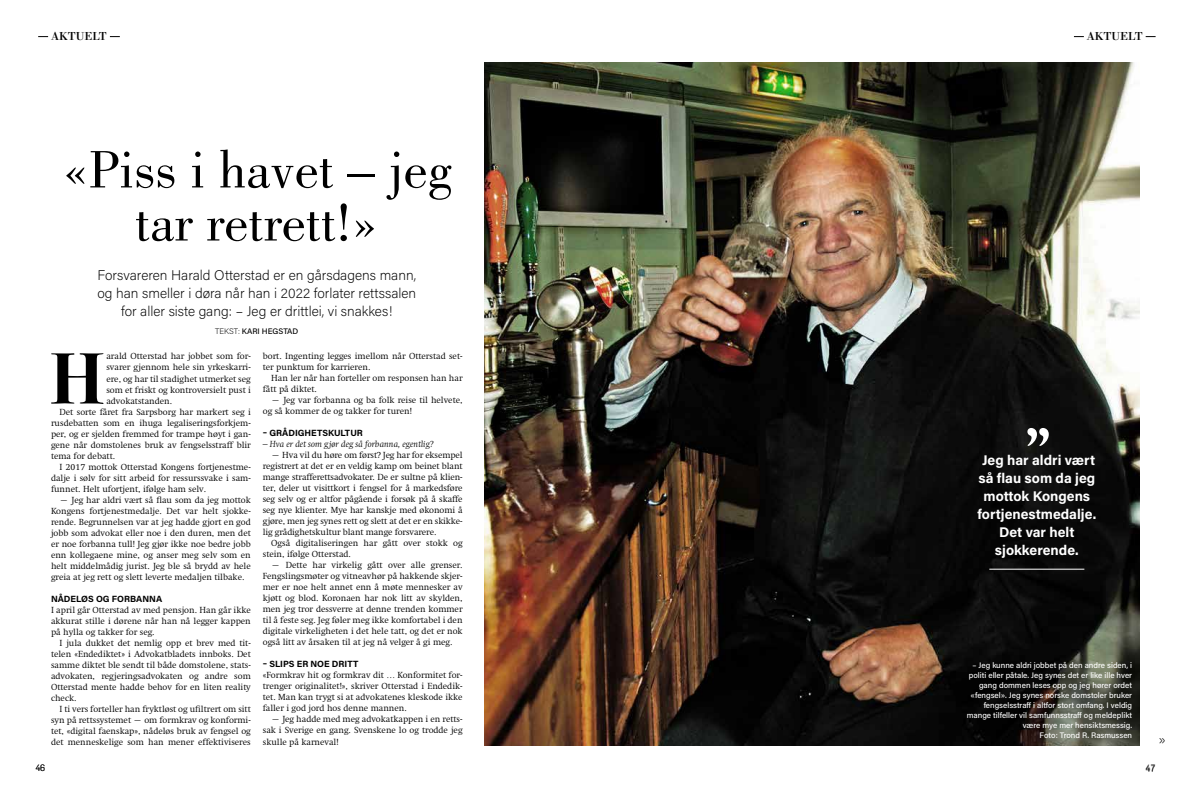
<style>
.page{position:relative;width:1191px;height:794px;background:#fff}
.page>*{position:absolute;margin:0;border:0;box-sizing:border-box;transform-origin:0 0}
.t1{font:700 72.6px "Bodoni Svty Two ITCTT";color:#000}
.t2{font:700 62.4px "Adobe Caslon Pro";color:#fff}
.t3{font:54.4px/53.1px "Bodoni Std";color:#000;text-align:center}
.t4{font:200 14px/18px "Acumin Pro";color:#000;text-align:center}
.t5{font:700 14px/18px "Acumin Pro";color:#fff;text-align:center}
.t6{font:300 13.5px "Sentico Sans DT";color:#000}
.t7{font:12px "Bodoni Std";color:#000}
.t8{font:300 9px/11px "Swift LT Std";color:#000;text-align:justify}
.t9{font:700 9px "Acumin Pro";color:#000}
.t10{font:italic 300 9px "Swift LT Std";color:#000}
.t11{font:300 9px "Flama";color:#000}
.t12{font:500 8px/10px "Acumin Pro";color:#fff;text-align:right}
.t13{font:500 8px "Acumin Pro";letter-spacing:-.005em;color:#000}
.s1{font-weight:200}
</style>
<div class="page">
<img style="left:484px;top:62px;width:656px;height:684px">
<hr style="left:989px;top:569px;width:95px;height:1px;background:#fff">
<h3 class="t7" style="left:51px;top:29px;width:57px">AKTUELT</h3>
<h3 class="t7" style="left:1086px;top:29px;width:57px">AKTUELT</h3>
<h3 class="t3" style="left:62px;top:144px;width:391px">«Piss i havet – jeg tar retrett!»</h3>
<h3 class="t4" style="left:97px;top:266px;width:320px">Forsvareren Harald Otterstad er en gårsdagens mann, og han smeller i døra når han i 2022 forlater rettssalen for aller siste gang: – Jeg er drittlei, vi snakkes!</h3>
<p class="t13" style="left:215px;top:326px;width:85px"><span class="s1">TEKST:</span> KARI HEGSTAD</p>
<h1 class="t1" style="left:51px;top:319px;width:54px">H</h1>
<p class="t8" style="left:106px;top:351px;width:146px">arald Otterstad har jobbet som for-</p>
<p class="t8" style="left:106px;top:362px;width:146px">svarer gjennom hele sin yrkeskarri-</p>
<p class="t8" style="left:106px;top:373px;width:146px">ere, og har til stadighet utmerket seg</p>
<p class="t8" style="left:106px;top:384px;width:146px">som et friskt og kontroversielt pust i</p>
<p class="t8" style="left:106px;top:395px;width:67px">advokatstanden.</p>
<p class="t8" style="left:60px;top:406px;width:193px">Det sorte fåret fra Sarpsborg har markert seg i</p>
<p class="t8" style="left:51px;top:417px;width:201px">rusdebatten som en ihuga legaliseringsforkjem-</p>
<p class="t8" style="left:51px;top:428px;width:201px">per, og er sjelden fremmed for trampe høyt i gan-</p>
<p class="t8" style="left:51px;top:439px;width:201px">gene når domstolenes bruk av fengselsstraff blir</p>
<p class="t8" style="left:51px;top:450px;width:66px">tema for debatt.</p>
<p class="t8" style="left:60px;top:461px;width:193px">I 2017 mottok Otterstad Kongens fortjenestme-</p>
<p class="t8" style="left:51px;top:472px;width:201px">dalje i sølv for sitt arbeid for ressurssvake i sam-</p>
<p class="t8" style="left:51px;top:483px;width:157px">funnet. Helt ufortjent, ifølge ham selv.</p>
<p class="t8" style="left:51px;top:494px;width:201px;text-indent:9px">– Jeg har aldri vært så flau som da jeg mottok Kongens fortjenestmedalje. Det var helt sjokke&shy;rende. Begrunnelsen var at jeg hadde gjort en god jobb som advokat eller noe i den duren, men det er noe forbanna tull! Jeg gjør ikke noe bedre jobb enn kollegaene mine, og anser meg selv som en helt middelmådig jurist. Jeg ble så brydd av hele greia at jeg rett og slett leverte medaljen tilbake.</p>
<p class="t9" style="left:51px;top:592px;width:113px">NÅDELØS OG FORBANNA</p>
<p class="t8" style="left:51px;top:604px;width:201px">I april går Otterstad av med pensjon. Han går ikke akkurat stille i dørene når han nå legger kappen på hylla og takker for seg.</p>
<p class="t8" style="left:51px;top:637px;width:201px;text-indent:9px">I jula dukket det nemlig opp et brev med tit&shy;telen «Endediktet» i Advokatbladets innboks. Det samme diktet ble sendt til både domstolene, stats&shy;advokaten, regjeringsadvokaten og andre som Otterstad mente hadde behov for en liten reality check.</p>
<p class="t8" style="left:51px;top:703px;width:201px;text-indent:9px">I ti vers forteller han fryktløst og ufiltrert om sitt syn på rettssystemet – om formkrav og konformi&shy;tet, «digital faenskap», nådeløs bruk av fengsel og det menneskelige som han mener effektiviseres</p>
<p class="t8" style="left:263px;top:351px;width:201px">bort. Ingenting legges imellom når Otterstad set&shy;ter punktum for karrieren.</p>
<p class="t8" style="left:263px;top:373px;width:201px;text-indent:9px">Han ler når han forteller om responsen han har fått på diktet.</p>
<p class="t8" style="left:263px;top:395px;width:201px;text-indent:9px">– Jeg var forbanna og ba folk reise til helvete, og så kommer de og takker for turen!</p>
<p class="t9" style="left:263px;top:427px;width:102px">– GRÅDIGHETSKULTUR</p>
<p class="t10" style="left:263px;top:439px;width:172px">– Hva er det som gjør deg så forbanna, egentlig?</p>
<p class="t8" style="left:263px;top:450px;width:201px;text-indent:9px">– Hva vil du høre om først? Jeg har for eksempel registrert at det er en veldig kamp om beinet blant mange strafferettsadvokater. De er sultne på klien&shy;ter, deler ut visittkort i fengsel for å markedsføre seg selv og er altfor pågående i forsøk på å skaffe seg nye klienter. Mye har kanskje med økonomi å gjøre, men jeg synes rett og slett at det er en skikke&shy;lig grådighetskultur blant mange forsvarere.</p>
<p class="t8" style="left:263px;top:538px;width:201px;text-indent:9px">Også digitaliseringen har gått over stokk og stein, ifølge Otterstad.</p>
<p class="t8" style="left:263px;top:560px;width:201px;text-indent:9px">– Dette har virkelig gått over alle grenser.<br>Fengslingsmøter og vitneavhør på hakkende skjer&shy;mer er noe helt annet enn å møte mennesker av kjøtt og blod. Koronaen har nok litt av skylden, men jeg tror dessverre at denne trenden kommer til å feste seg. Jeg føler meg ikke komfortabel i den digitale virkeligheten i det hele tatt, og det er nok også litt av årsaken til at jeg nå velger å gi meg.</p>
<p class="t9" style="left:263px;top:658px;width:97px">– SLIPS ER NOE DRITT</p>
<p class="t8" style="left:263px;top:670px;width:201px">«Formkrav hit og formkrav dit … Konformitet for&shy;trenger originalitet!», skriver Otterstad i Endedik&shy;tet. Man kan trygt si at advokatenes kleskode ikke faller i god jord hos denne mannen.</p>
<p class="t8" style="left:263px;top:714px;width:201px;text-indent:9px">– Jeg hadde med meg advokatkappen i en retts&shy;sak i Sverige en gang. Svenskene lo og trodde jeg skulle på karneval!</p>
<h2 class="t2" style="left:1025px;top:415px;width:26px">”</h2>
<h3 class="t5" style="left:982px;top:451px;width:115px">Jeg har aldri vært</h3>
<h3 class="t5" style="left:978px;top:469px;width:118px">så flau som da jeg</h3>
<h3 class="t5" style="left:977px;top:487px;width:120px">mottok Kongens fortjenestmedalje.<br>Det var helt sjokkerende.</h3>
<p class="t12" style="left:966px;top:660px;width:167px">– Jeg kunne aldri jobbet på den andre siden, i politi eller påtale. Jeg synes det er like ille hver gang dommen leses opp og jeg hører ordet «fengsel». Jeg synes norske domstoler bruker fengselsstraff i altfor stort omfang. I veldig mange tilfeller vil samfunnsstraff og meldeplikt være mye mer hensiktsmessig.<br>Foto: Trond R. Rasmussen</p>
<h3 class="t6" style="left:1159px;top:732px;width:8px">»</h3>
<p class="t11" style="left:35px;top:762px;width:11px">46</p>
<p class="t11" style="left:1145px;top:762px;width:11px">47</p>
</div>
